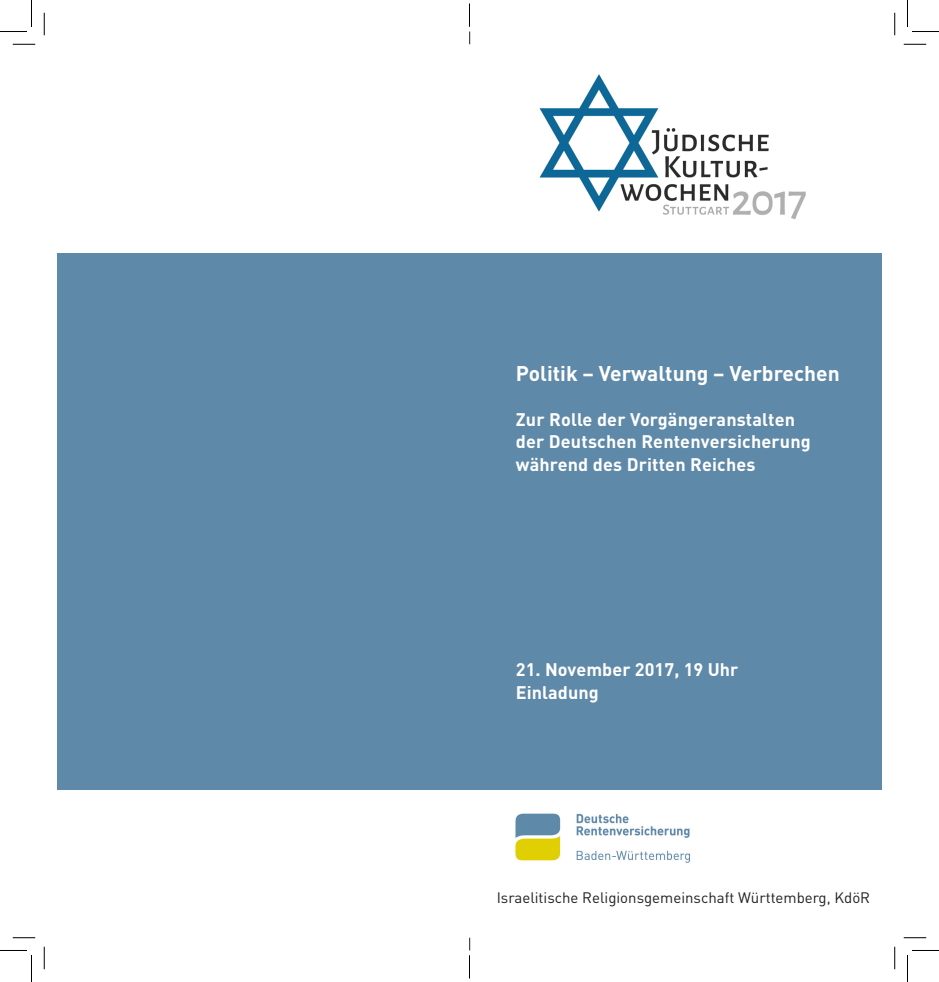
<style>
.page{position:relative;width:939px;height:982px;background:#fff}
.page>*{position:absolute;margin:0;border:0;box-sizing:border-box;transform-origin:0 0}
.t1{font:700 21px "DIN";color:#fff}
.t2{font:700 18px/22.5px "DIN";letter-spacing:.01em;color:#fff}
.t3{font:15px "DIN Pro DRV";color:#231f20}
</style>
<div class="page">
<div style="left:57px;top:253px;width:825px;height:536px;background:#5f89a8"></div>
<img style="left:539px;top:74px;width:267px;height:145px">
<img style="left:515px;top:813px;width:175px;height:50px">
<svg style="left:13px;top:44px;width:22px;height:1px"></svg>
<svg style="left:904px;top:44px;width:22px;height:1px"></svg>
<svg style="left:13px;top:937px;width:22px;height:1px"></svg>
<svg style="left:904px;top:937px;width:22px;height:1px"></svg>
<svg style="left:44px;top:13px;width:1px;height:22px"></svg>
<svg style="left:44px;top:946px;width:1px;height:23px"></svg>
<svg style="left:894px;top:13px;width:1px;height:22px"></svg>
<svg style="left:894px;top:946px;width:1px;height:23px"></svg>
<svg style="left:0;top:0;width:32px;height:32px"></svg>
<svg style="left:0;top:950px;width:32px;height:31px"></svg>
<svg style="left:907px;top:0;width:32px;height:32px"></svg>
<svg style="left:907px;top:950px;width:32px;height:31px"></svg>
<svg style="left:469px;top:4px;width:1px;height:40px"></svg>
<svg style="left:469px;top:937px;width:1px;height:41px"></svg>
<p class="t1" style="left:516px;top:359px;width:325px">Politik – Verwaltung – Verbrechen</p>
<p class="t2" style="left:516px;top:407px;width:297px">Zur Rolle der Vorgängeranstalten der Deutschen Rentenversicherung während des Dritten Reiches</p>
<p class="t2" style="left:516px;top:657px;width:224px">21. November 2017, 19 Uhr<br>Einladung</p>
<p class="t3" style="left:497px;top:887px;width:375px">Israelitische Religionsgemeinschaft Württemberg, KdöR</p>
</div>
